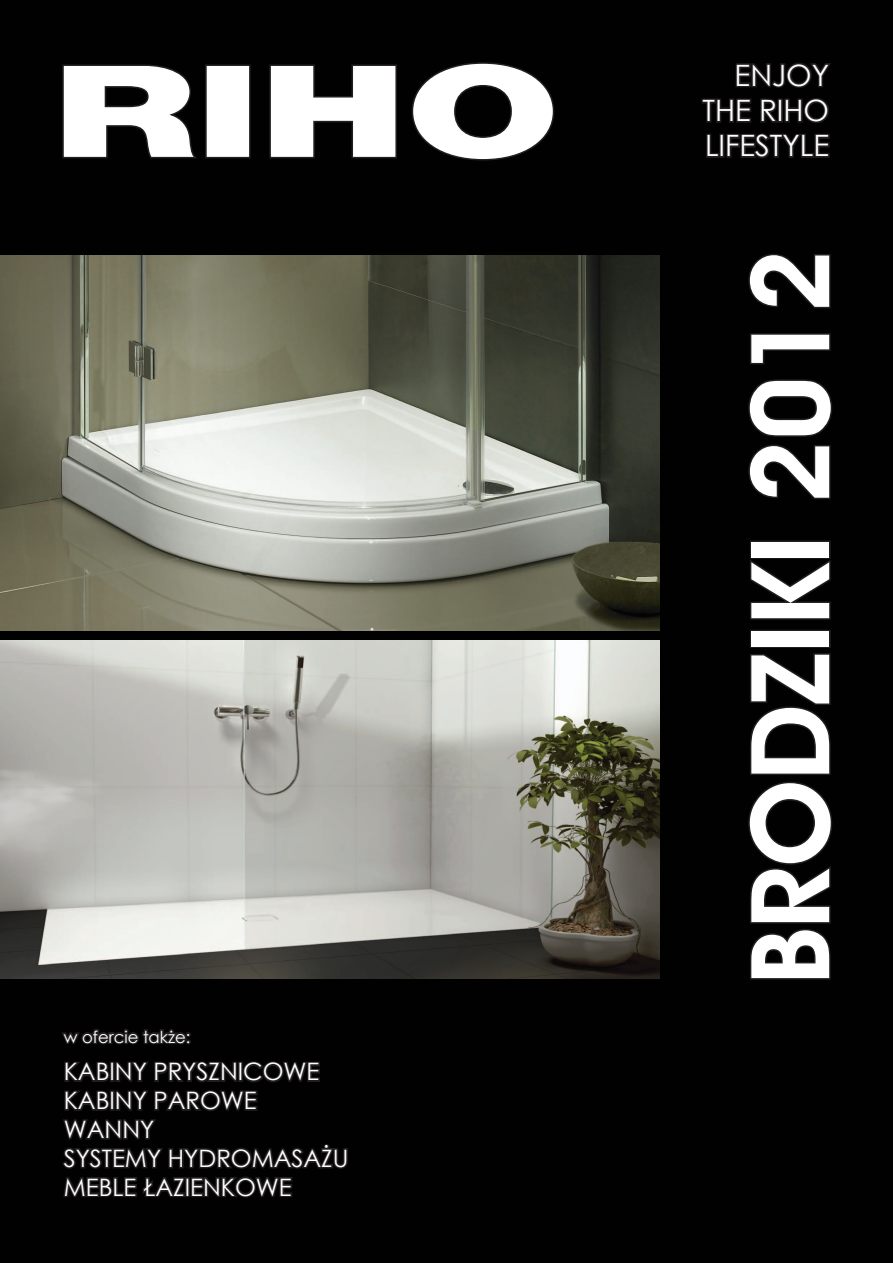
<style>
.page{position:relative;width:893px;height:1263px;background:#010101}
.page>*{position:absolute;margin:0;border:0;box-sizing:border-box;transform-origin:0 0}
.t1{font:600 109.5px "Avant Garde IT Cby BT";color:#fff}
.t2{font:29.4px "Century Gothic";color:#fff}
.t3{font:24px "Century Gothic";color:#fff}
.t4{font:16.5px "Century Gothic";color:#fff}
</style>
<div class="page">
<svg style="left:62px;top:64px;width:189px;height:95px"></svg>
<svg style="left:269px;top:64px;width:128px;height:95px"></svg>
<svg style="left:412px;top:62px;width:142px;height:99px"></svg>
<svg style="left:748px;top:653px;width:84px;height:327px"></svg>
<div style="left:750px;top:630px;width:81px;height:18px;border:3px solid #231f20"></div>
<svg style="left:750px;top:560px;width:81px;height:60px"></svg>
<div style="left:750px;top:540px;width:81px;height:19px;border:3px solid #231f20"></div>
<svg style="left:748px;top:379px;width:84px;height:120px"></svg>
<svg style="left:750px;top:333px;width:81px;height:32px"></svg>
<svg style="left:748px;top:254px;width:83px;height:55px"></svg>
<svg style="left:735px;top:63px;width:96px;height:25px"></svg>
<svg style="left:701px;top:98px;width:51px;height:25px"></svg>
<svg style="left:760px;top:98px;width:69px;height:25px"></svg>
<svg style="left:706px;top:133px;width:124px;height:26px"></svg>
<svg style="left:62px;top:1029px;width:129px;height:16px"></svg>
<svg style="left:62px;top:1061px;width:286px;height:137px"></svg>
<img style="left:0;top:255px;width:659px;height:376px">
<img style="left:0;top:640px;width:659px;height:338px">
<p class="t4" style="left:64px;top:1025px;width:128px">w ofercie także:</p>
<p class="t3" style="left:64px;top:1055px;width:257px">KABINY PRYSZNICOWE</p>
<p class="t3" style="left:64px;top:1084px;width:195px">KABINY PAROWE</p>
<p class="t3" style="left:64px;top:1112px;width:92px">WANNY</p>
<p class="t3" style="left:64px;top:1141px;width:286px">SYSTEMY HYDROMASAŻU</p>
<p class="t3" style="left:64px;top:1170px;width:229px">MEBLE ŁAZIENKOWE</p>
<p class="t2" style="left:735px;top:55px;width:96px">ENJOY</p>
<p class="t2" style="left:703px;top:90px;width:128px">THE RIHO</p>
<p class="t2" style="left:705px;top:125px;width:126px">LIFESTYLE</p>
<p class="t1" style="left:724px;top:985px;width:737px;rotate:-90deg">BRODZIKI 2012</p>
</div>
